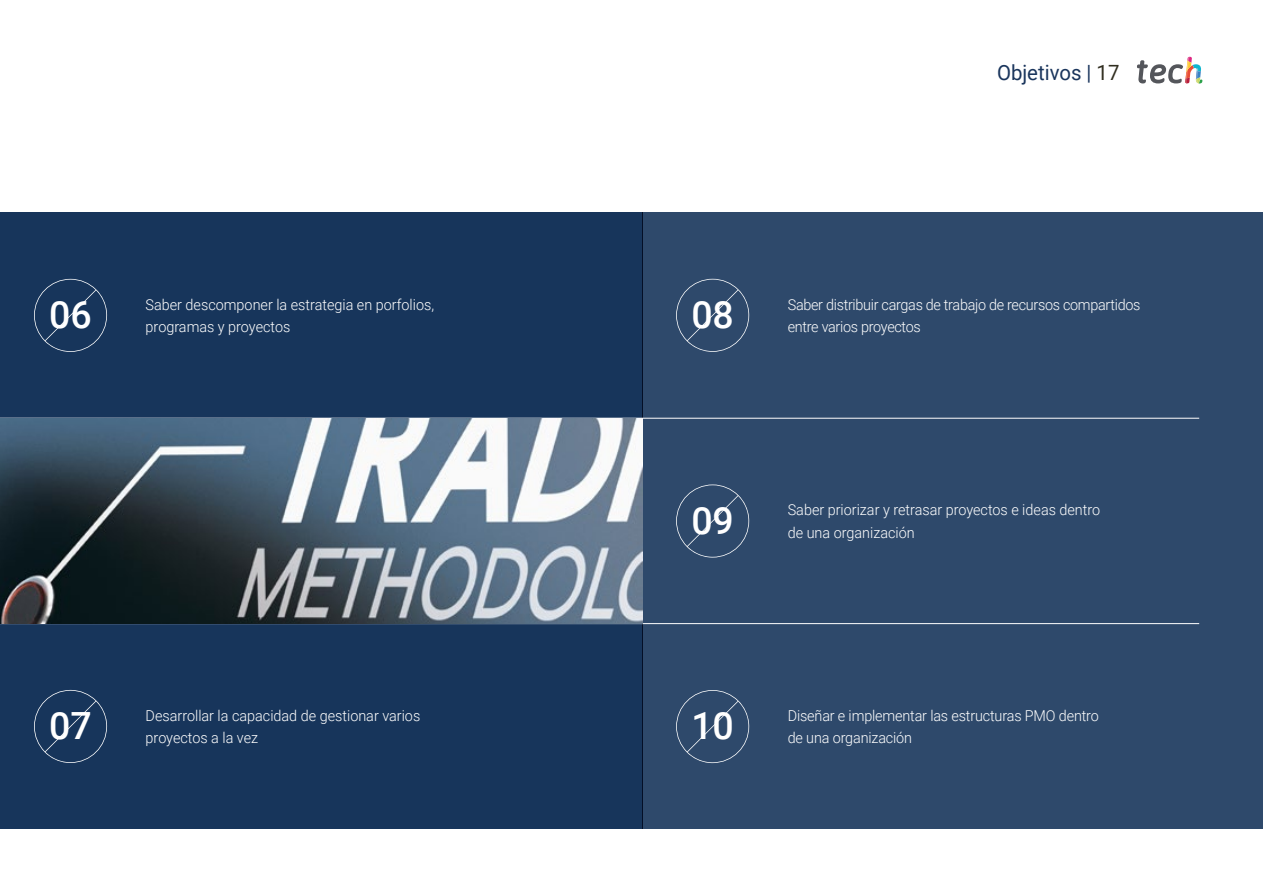
<style>
.page{position:relative;width:1263px;height:893px;background:#fff}
.page>*{position:absolute;margin:0;border:0;box-sizing:border-box;transform-origin:0 0}
.t1{font:500 37.5px "Roboto";color:#fff}
.t2{font:21px "Roboto";color:#1a355c}
.t3{font:300 15px "Roboto";letter-spacing:-.005em;color:#fff;scale:.96 1}
.s1{color:#312e20}
</style>
<div class="page">
<div style="left:0;top:213px;width:642px;height:616px;background:#17355b"></div>
<div style="left:642px;top:213px;width:621px;height:616px;background:#2e496b"></div>
<svg style="left:34px;top:690px;width:73px;height:73px"></svg>
<svg style="left:34px;top:279px;width:73px;height:73px"></svg>
<svg style="left:676px;top:279px;width:73px;height:73px"></svg>
<hr style="left:0;top:418px;width:1199px;height:1px;background:#fff">
<hr style="left:0;top:623px;width:1199px;height:1px;background:#fff">
<svg style="left:1137px;top:57px;width:65px;height:27px"></svg>
<img style="left:0;top:418px;width:642px;height:205px">
<svg style="left:676px;top:484px;width:73px;height:74px"></svg>
<svg style="left:676px;top:690px;width:73px;height:73px"></svg>
<h1 class="t1" style="left:49px;top:288px;width:44px">06</h1>
<p class="t3" style="left:146px;top:294px;width:302px">Saber descomponer la estrategia en porfolios,</p>
<p class="t3" style="left:146px;top:316px;width:152px">programas y proyectos</p>
<h1 class="t1" style="left:49px;top:699px;width:44px">07</h1>
<p class="t3" style="left:146px;top:705px;width:288px">Desarrollar la capacidad de gestionar varios</p>
<p class="t3" style="left:146px;top:727px;width:119px">proyectos a la vez</p>
<h2 class="t2" style="left:997px;top:57px;width:124px">Objetivos | <span class="s1">17</span></h2>
<h1 class="t1" style="left:691px;top:288px;width:44px">08</h1>
<p class="t3" style="left:788px;top:294px;width:369px">Saber distribuir cargas de trabajo de recursos compartidos</p>
<p class="t3" style="left:788px;top:316px;width:140px">entre varios proyectos</p>
<h1 class="t1" style="left:691px;top:494px;width:44px">09</h1>
<p class="t3" style="left:788px;top:500px;width:327px">Saber priorizar y retrasar proyectos e ideas dentro</p>
<p class="t3" style="left:788px;top:522px;width:134px">de una organización</p>
<h1 class="t1" style="left:691px;top:700px;width:44px">10</h1>
<p class="t3" style="left:788px;top:705px;width:326px">Diseñar e implementar las estructuras PMO dentro</p>
<p class="t3" style="left:788px;top:728px;width:131px">de una organización</p>
</div>
